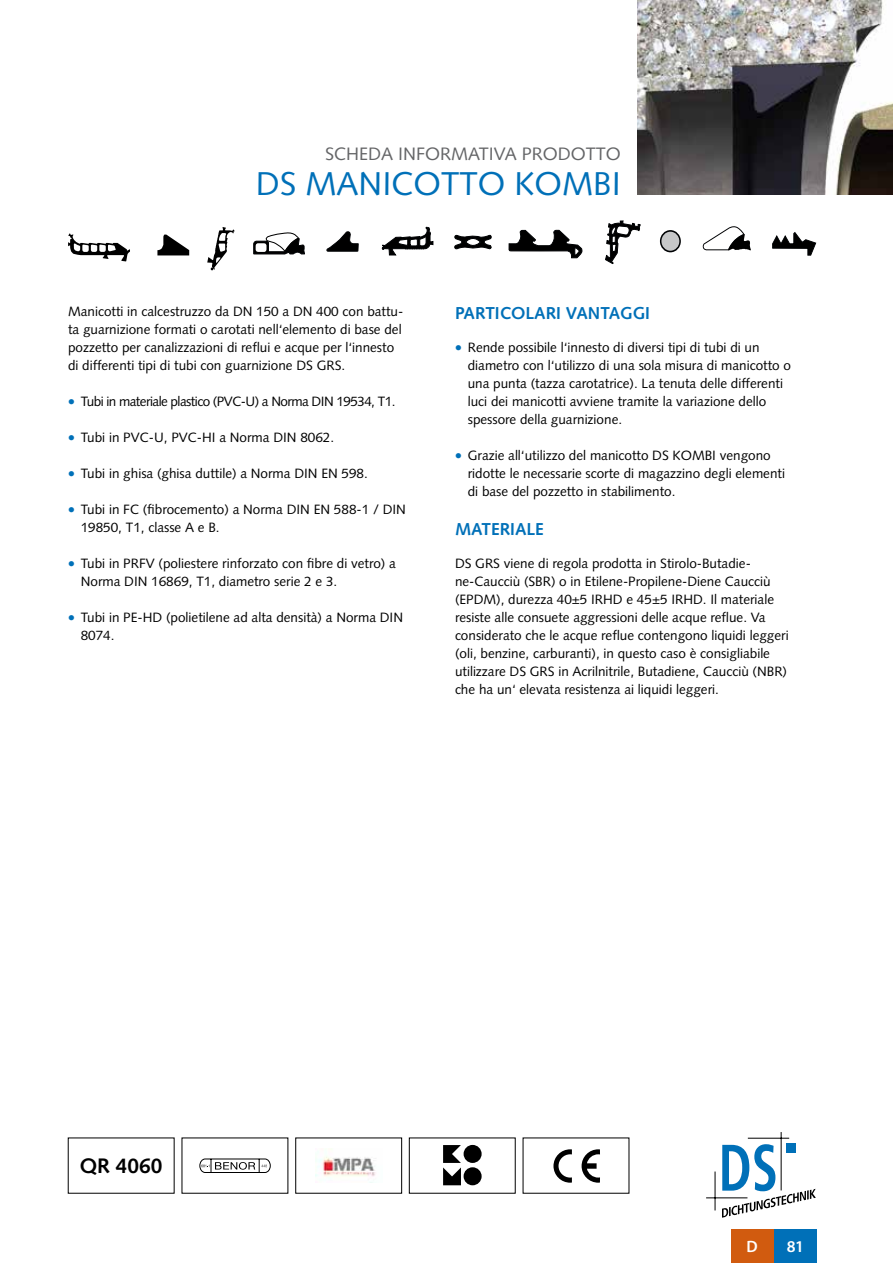
<style>
.page{position:relative;width:893px;height:1263px;background:#fff}
.page>*{position:absolute;margin:0;border:0;box-sizing:border-box;transform-origin:0 0}
.t1{font:33px "Syntax LT Std";color:#0070b8}
.t2{font:700 21px "Syntax LT Std";color:#000}
.t3{font:18px "Syntax LT Std";color:#646567}
.t4{font:700 17.25px "Syntax LT Std";color:#0070b8}
.t5{font:600 16.5px "Myriad Pro";color:#fff}
.t6{font:13.5px/18px "Syntax LT Std";color:#000}
.t7{font:13.5px "Syntax LT Std";letter-spacing:-.04em;color:#000}
</style>
<div class="page">
<div style="left:661px;top:231px;width:19px;height:21px;background:#c6c7c8;border-radius:50%"></div>
<div style="left:660px;top:230px;width:21px;height:22px;border:2px solid #000204;border-radius:50%"></div>
<svg style="left:454px;top:234px;width:38px;height:16px"></svg>
<svg style="left:326px;top:231px;width:33px;height:21px"></svg>
<svg style="left:253px;top:232px;width:52px;height:23px"></svg>
<div style="left:256px;top:243px;width:11px;height:9px;border:5px solid #fff"></div>
<svg style="left:157px;top:234px;width:32px;height:21px"></svg>
<svg style="left:772px;top:232px;width:44px;height:24px"></svg>
<svg style="left:702px;top:226px;width:49px;height:24px"></svg>
<svg style="left:605px;top:220px;width:36px;height:44px"></svg>
<svg style="left:508px;top:230px;width:75px;height:28px"></svg>
<svg style="left:381px;top:226px;width:53px;height:30px"></svg>
<svg style="left:207px;top:227px;width:28px;height:43px"></svg>
<svg style="left:68px;top:233px;width:62px;height:29px"></svg>
<div style="left:774px;top:1229px;width:42px;height:34px;background:#0070b8"></div>
<div style="left:731px;top:1229px;width:42px;height:34px;background:#d15b0f"></div>
<div style="left:786px;top:1143px;width:10px;height:10px;background:#0070b8"></div>
<svg style="left:722px;top:1144px;width:94px;height:74px"></svg>
<hr style="left:781px;top:1132px;width:1px;height:58px;background:#000">
<hr style="left:748px;top:1138px;width:41px;height:1px;background:#000">
<hr style="left:715px;top:1171px;width:1px;height:39px;background:#000">
<hr style="left:706px;top:1197px;width:41px;height:1px;background:#000">
<img style="left:638px;top:0;width:255px;height:195px">
<svg style="left:199px;top:1158px;width:72px;height:15px"></svg>
<svg style="left:443px;top:1145px;width:18px;height:40px"></svg>
<div style="left:464px;top:1145px;width:18px;height:18px;background:#000;border-radius:50%"></div>
<div style="left:464px;top:1167px;width:18px;height:18px;background:#000;border-radius:50%"></div>
<img style="left:316px;top:1156px;width:60px;height:21px">
<svg style="left:553px;top:1149px;width:19px;height:34px"></svg>
<svg style="left:582px;top:1149px;width:18px;height:34px"></svg>
<h3 class="t3" style="left:325px;top:144px;width:297px">SCHEDA INFORMATIVA PRODOTTO</h3>
<h1 class="t1" style="left:256px;top:164px;width:366px">DS MANICOTTO KOMBI</h1>
<p class="t6" style="left:68px;top:303px;width:337px">Manicotti in calcestruzzo da DN 150 a DN 400 con battu&shy;ta guarnizione formati o carotati nell‘elemento di base del pozzetto per canalizzazioni di reflui e acque per l‘innesto di differenti tipi di tubi con guarnizione DS GRS.</p>
<p class="t7" style="left:81px;top:393px;width:316px">Tubi in materiale plastico (PVC-U) a Norma DIN 19534, T1.</p>
<p class="t6" style="left:81px;top:429px;width:255px">Tubi in PVC-U, PVC-HI a Norma DIN 8062.</p>
<p class="t6" style="left:81px;top:465px;width:289px">Tubi in ghisa (ghisa duttile) a Norma DIN EN 598.</p>
<p class="t6" style="left:81px;top:501px;width:327px">Tubi in FC (fibrocemento) a Norma DIN EN 588-1 / DIN<br>19850, T1, classe A e B.</p>
<p class="t6" style="left:81px;top:555px;width:317px">Tubi in PRFV (poliestere rinforzato con fibre di vetro) a<br>Norma DIN 16869, T1, diametro serie 2 e 3.</p>
<p class="t6" style="left:81px;top:609px;width:324px">Tubi in PE-HD (polietilene ad alta densità) a Norma DIN<br>8074.</p>
<p class="t4" style="left:455px;top:303px;width:196px">PARTICOLARI VANTAGGI</p>
<p class="t6" style="left:468px;top:339px;width:325px">Rende possibile l‘innesto di diversi tipi di tubi di un diametro con l‘utilizzo di una sola misura di manicotto o una punta (tazza carotatrice). La tenuta delle differenti luci dei manicotti avviene tramite la variazione dello spessore della guarnizione.</p>
<p class="t6" style="left:468px;top:447px;width:319px">Grazie all‘utilizzo del manicotto DS KOMBI vengono ridotte le necessarie scorte di magazzino degli elementi di base del pozzetto in stabilimento.</p>
<p class="t4" style="left:455px;top:519px;width:90px">MATERIALE</p>
<p class="t6" style="left:455px;top:554px;width:335px">DS GRS viene di regola prodotta in Stirolo-Butadie&shy;ne-Caucciù (SBR) o in Etilene-Propilene-Diene Caucciù (EPDM), durezza 40±5 IRHD e 45±5 IRHD. Il materiale resiste alle consuete aggressioni delle acque reflue. Va considerato che le acque reflue contengono liquidi leggeri (oli, benzine, carburanti), in questo caso è consigliabile utilizzare DS GRS in Acrilnitrile, Butadiene, Caucciù (NBR) che ha un‘ elevata resistenza ai liquidi leggeri.</p>
<h2 class="t2" style="left:80px;top:1154px;width:84px">QR 4060</h2>
<p class="t5" style="left:746px;top:1236px;width:13px">D</p>
<p class="t5" style="left:787px;top:1236px;width:19px">81</p>
</div>
